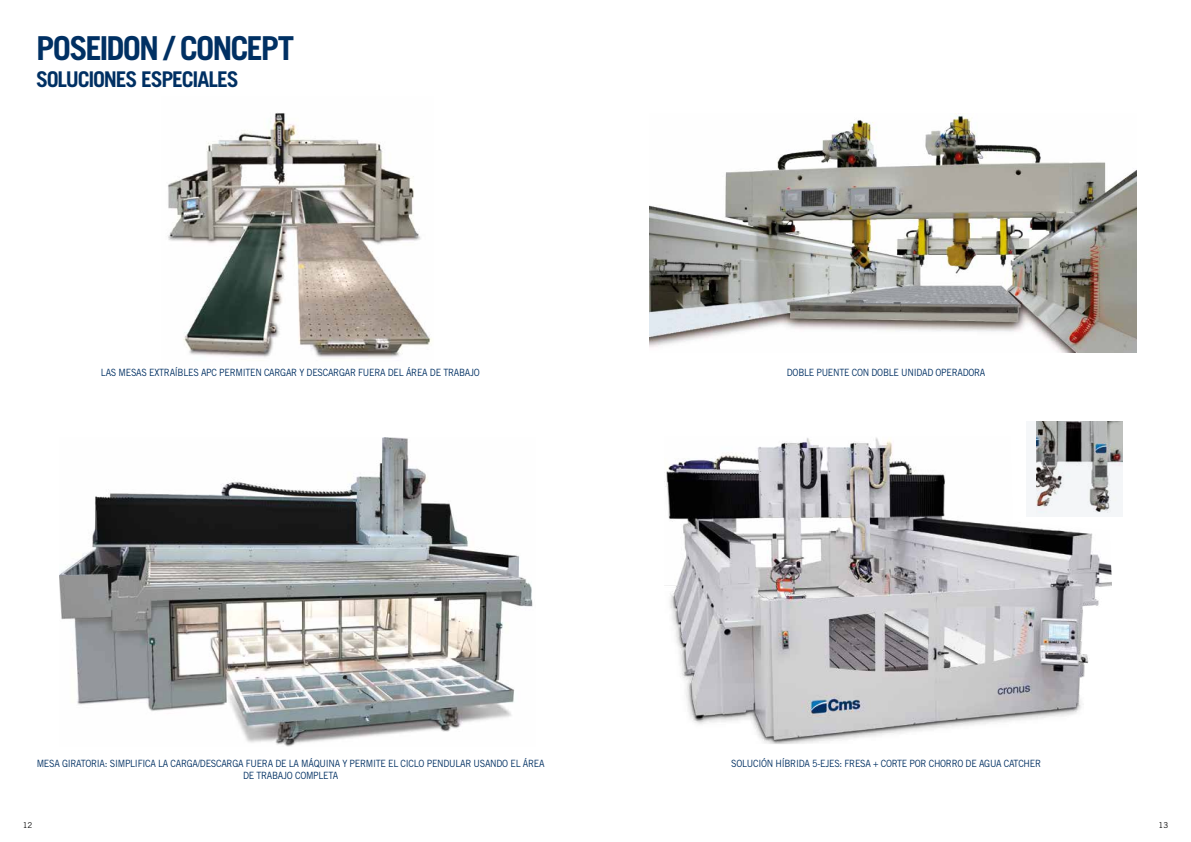
<style>
.page{position:relative;width:1191px;height:842px;background:#fff}
.page>*{position:absolute;margin:0;border:0;box-sizing:border-box;transform-origin:0 0}
.t1{font:700 33px "Trade Gothic LT Std";letter-spacing:-.065em;color:#003063}
.t2{font:700 21.7px "Trade Gothic LT Std";letter-spacing:-.055em;color:#003063}
.t3{font:10px/12px "Trade Gothic LT Std";letter-spacing:-.03em;color:#003063;text-align:center;scale:.9 1}
.t4{font:8px "Trade Gothic LT Std";color:#000}
</style>
<div class="page">
<img style="left:60px;top:438px;width:473px;height:308px">
<img style="left:168px;top:112px;width:264px;height:246px">
<img style="left:650px;top:113px;width:486px;height:240px">
<img style="left:664px;top:437px;width:455px;height:307px">
<div style="left:1025px;top:421px;width:97px;height:95px;background:#f5f7f9"></div>
<img style="left:1036px;top:421px;width:86px;height:92px">
<h1 class="t1" style="left:36px;top:28px;width:260px">POSEIDON / CONCEPT</h1>
<h2 class="t2" style="left:36px;top:66px;width:204px">SOLUCIONES ESPECIALES</h2>
<p class="t3" style="left:101px;top:366px;width:422px">LAS MESAS EXTRAÍBLES APC PERMITEN CARGAR Y DESCARGAR FUERA DEL ÁREA DE TRABAJO</p>
<p class="t3" style="left:37px;top:757px;width:566px">MESA GIRATORIA: SIMPLIFICA LA CARGA/DESCARGA FUERA DE LA MÁQUINA Y PERMITE EL CICLO PENDULAR USANDO EL ÁREA<br>DE TRABAJO COMPLETA</p>
<p class="t3" style="left:787px;top:366px;width:222px">DOBLE PUENTE CON DOBLE UNIDAD OPERADORA</p>
<p class="t3" style="left:731px;top:757px;width:346px">SOLUCIÓN HÍBRIDA 5-EJES: FRESA + CORTE POR CHORRO DE AGUA CATCHER</p>
<p class="t4" style="left:23px;top:820px;width:11px">12</p>
<p class="t4" style="left:1158px;top:820px;width:11px">13</p>
</div>
